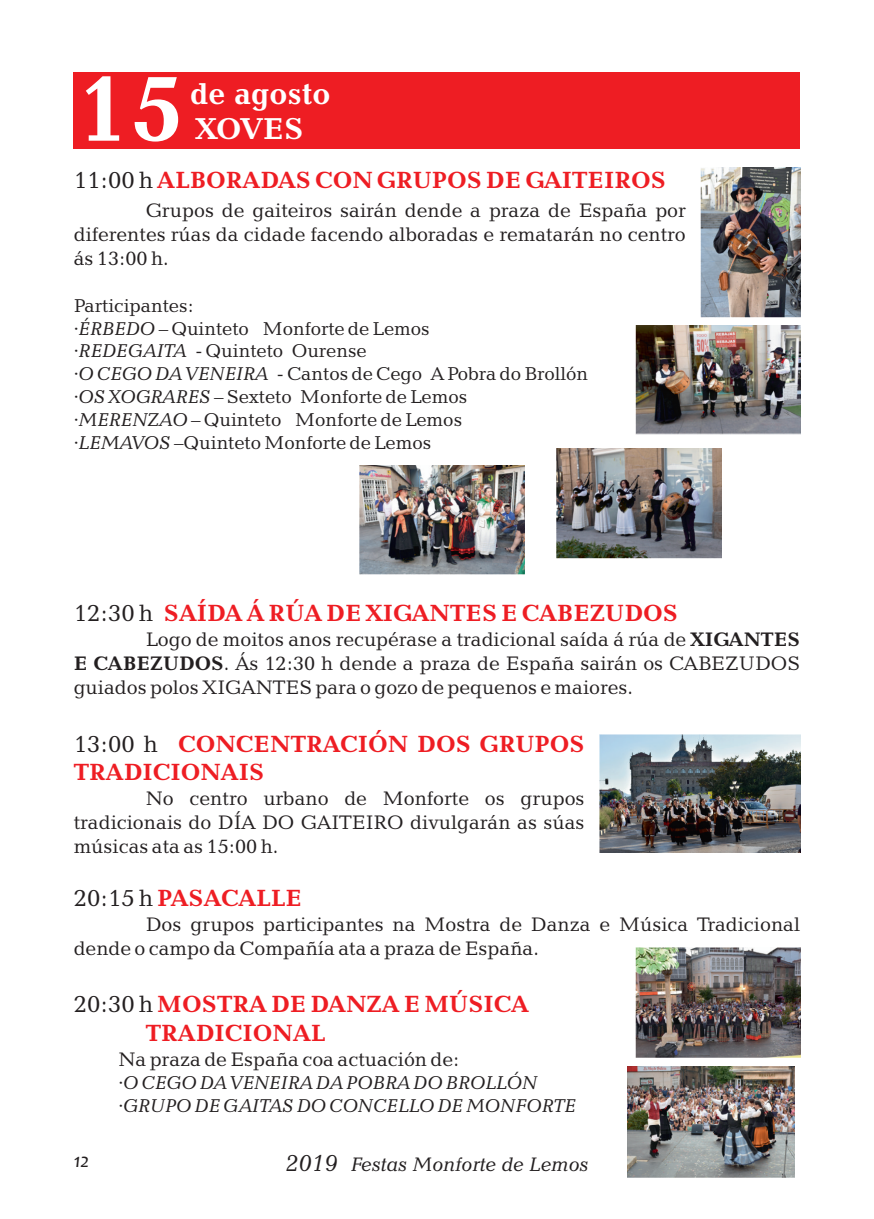
<style>
.page{position:relative;width:874px;height:1219px;background:#fff}
.page>*{position:absolute;margin:0;border:0;box-sizing:border-box;transform-origin:0 0}
.t1{font:700 96px "Candida BT";color:#fff}
.t2{font:700 31px/34.8px "Candida BT";color:#fff}
.t3{font:700 24px/28.6px "Candida BT";color:#ee1d23}
.t4{font:24px "Candida BT";color:#231f20}
.t5{font:20px/24px "Candida BT";color:#231f20;text-align:justify}
.t6{font:italic 20px "Candida BT";color:#231f20}
.t7{font:italic 20px "Candara";color:#231f20}
.t8{font:19px/22.8px "Candida BT";color:#231f20}
.t9{font:italic 19px/22.8px "Candida BT";color:#231f20}
.s1{font-weight:400;color:#231f20}
.s2{font-style:italic}
.s3{font-weight:700}
.s4{font-size:24px}
</style>
<div class="page">
<div style="left:74px;top:72px;width:725px;height:77px;background:#ee1d23"></div>
<img style="left:700px;top:168px;width:100px;height:150px">
<img style="left:635px;top:325px;width:164px;height:110px">
<img style="left:599px;top:734px;width:200px;height:119px">
<img style="left:360px;top:465px;width:164px;height:110px">
<img style="left:556px;top:449px;width:165px;height:109px">
<img style="left:635px;top:948px;width:164px;height:109px">
<img style="left:627px;top:1066px;width:167px;height:111px">
<h1 class="t1" style="left:76px;top:68px;width:109px">15</h1>
<h2 class="t2" style="left:190px;top:78px;width:142px">de agosto<br>XOVES</h2>
<p class="t3" style="left:74px;top:168px;width:593px"><span class="s1">11:00 h</span> ALBORADAS CON GRUPOS DE GAITEIROS</p>
<p class="t5" style="left:74px;top:200px;width:613px;text-indent:72px">Grupos de gaiteiros sairán dende a praza de España por diferentes rúas da cidade facendo alboradas e rematarán no centro ás 13:00 h.</p>
<p class="t8" style="left:74px;top:296px;width:515px">Participantes:<br><span class="s2">·ÉRBEDO</span> – Quinteto Monforte de Lemos<br><span class="s2">·REDEGAITA</span> - Quinteto Ourense<br><span class="s2">·O CEGO DA VENEIRA</span> - Cantos de Cego A Pobra do Brollón <span class="s2">·OS XOGRARES</span> – Sexteto Monforte de Lemos<br><span class="s2">·MERENZAO</span> – Quinteto Monforte de Lemos<br><span class="s2">·LEMAVOS</span> –Quinteto Monforte de Lemos</p>
<p class="t3" style="left:74px;top:601px;width:605px"><span class="s1">12:30 h</span> SAÍDA Á RÚA DE XIGANTES E CABEZUDOS</p>
<p class="t5" style="left:74px;top:629px;width:727px;text-indent:72px">Logo de moitos anos recupérase a tradicional saída á rúa de <span class="s3">XIGANTES E CABEZUDOS</span>. Ás 12:30 h dende a praza de España sairán os CABEZUDOS guiados polos XIGANTES para o gozo de pequenos e maiores.</p>
<p class="t4" style="left:74px;top:733px;width:86px">13:00 h</p>
<p class="t5" style="left:74px;top:788px;width:512px;text-indent:72px">No centro urbano de Monforte os grupos tradicionais do DÍA DO GAITEIRO divulgarán as súas músicas ata as 15:00 h.</p>
<p class="t3" style="left:74px;top:885px;width:229px"><span class="s1">20:15 h</span> PASACALLE</p>
<p class="t5" style="left:74px;top:914px;width:727px;text-indent:72px">Dos grupos participantes na Mostra de Danza e Música Tradicional dende o campo da Compañía ata a praza de España.</p>
<p class="t3" style="left:74px;top:992px;width:456px"><span class="s1">20:30 h</span> MOSTRA DE DANZA E MÚSICA</p>
<p class="t5" style="left:118px;top:1049px;width:342px">Na praza de España coa actuación de:</p>
<p class="t9" style="left:118px;top:1073px;width:459px">·O CEGO DA VENEIRA DA POBRA DO BROLLÓN ·GRUPO DE GAITAS DO CONCELLO DE MONFORTE</p>
<p class="t3" style="left:74px;top:731px;width:512px;text-indent:104px">CONCENTRACIÓN DOS GRUPOS<br>TRADICIONAIS</p>
<p class="t3" style="left:146px;top:1020px;width:181px">TRADICIONAL</p>
<p class="t7" style="left:74px;top:1152px;width:17px">12</p>
<p class="t6" style="left:286px;top:1156px;width:304px"><span class="s4">2019</span> Festas Monforte de Lemos</p>
</div>
